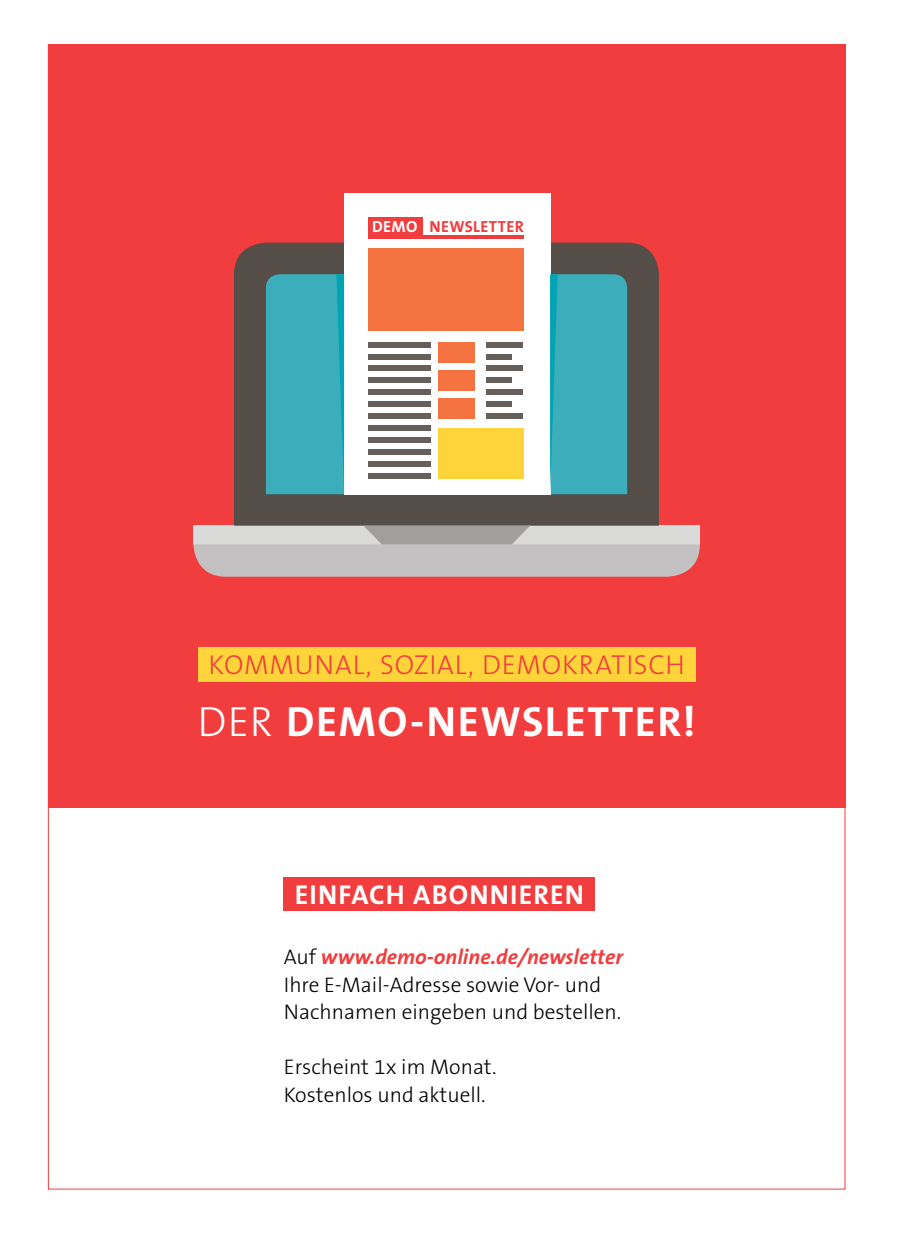
<style>
.page{position:relative;width:904px;height:1241px;background:#fff}
.page>*{position:absolute;margin:0;border:0;box-sizing:border-box;transform-origin:0 0}
.t1{font:700 42.5px "The Sans B7";letter-spacing:.035em;color:#fff}
.t2{font:300 27.5px "The Sans B3";letter-spacing:.03em;color:#f13d3d}
.t3{font:700 27.5px "The Sans B7";letter-spacing:.04em;color:#fff}
.t4{font:300 21.25px/27.5px "The Sans B3";color:#000}
.t5{font:700 16.12px "The Sans B7";letter-spacing:.02em;color:#f13d3d}
.s1{color:#fff}
.s2{font-family:"The Sans B3";font-weight:300}
.s3{font-family:"The Sans B7";font-weight:700;font-style:italic;color:#f13d3d}
</style>
<div class="page">
<div style="left:48px;top:44px;width:797px;height:763px;background:#f13d3d"></div>
<div style="left:284px;top:877px;width:311px;height:33px;background:#f13d3d"></div>
<svg style="left:234px;top:242px;width:425px;height:283px;fill:#544d48"></svg>
<div style="left:266px;top:274px;width:361px;height:220px;background:#3badbb"></div>
<svg style="left:193px;top:525px;width:507px;height:51px"></svg>
<div style="left:344px;top:193px;width:206px;height:301px;background:#fff"></div>
<svg style="left:550px;top:274px;width:7px;height:220px"></svg>
<svg style="left:336px;top:274px;width:8px;height:220px"></svg>
<div style="left:368px;top:217px;width:55px;height:19px;background:#f13d3d"></div>
<hr style="left:368px;top:235px;width:156px;height:3px;background:#f13d3d">
<div style="left:368px;top:249px;width:156px;height:82px;background:#f57341"></div>
<div style="left:438px;top:428px;width:86px;height:50px;background:#ffd43a"></div>
<div style="left:438px;top:370px;width:36px;height:20px;background:#f57341"></div>
<div style="left:438px;top:342px;width:36px;height:20px;background:#f57341"></div>
<div style="left:438px;top:398px;width:36px;height:20px;background:#f57341"></div>
<div style="left:368px;top:354px;width:62px;height:5px;background:#66605c"></div>
<div style="left:368px;top:342px;width:62px;height:5px;background:#66605c"></div>
<div style="left:486px;top:354px;width:26px;height:5px;background:#66605c"></div>
<div style="left:486px;top:377px;width:26px;height:6px;background:#66605c"></div>
<div style="left:486px;top:401px;width:26px;height:5px;background:#66605c"></div>
<div style="left:368px;top:365px;width:62px;height:6px;background:#66605c"></div>
<div style="left:486px;top:365px;width:36px;height:6px;background:#66605c"></div>
<div style="left:486px;top:342px;width:36px;height:5px;background:#66605c"></div>
<div style="left:486px;top:389px;width:36px;height:5px;background:#66605c"></div>
<div style="left:486px;top:413px;width:36px;height:5px;background:#66605c"></div>
<div style="left:368px;top:377px;width:62px;height:6px;background:#66605c"></div>
<div style="left:368px;top:389px;width:62px;height:5px;background:#66605c"></div>
<div style="left:368px;top:401px;width:62px;height:5px;background:#66605c"></div>
<div style="left:368px;top:413px;width:62px;height:5px;background:#66605c"></div>
<div style="left:368px;top:449px;width:62px;height:5px;background:#66605c"></div>
<div style="left:368px;top:425px;width:62px;height:5px;background:#66605c"></div>
<div style="left:368px;top:461px;width:62px;height:5px;background:#66605c"></div>
<div style="left:368px;top:437px;width:62px;height:5px;background:#66605c"></div>
<div style="left:368px;top:473px;width:62px;height:5px;background:#66605c"></div>
<div style="left:198px;top:647px;width:497px;height:34px;background:#ffd43a"></div>
<p class="t5" style="left:372px;top:218px;width:153px"><span class="s1">DEMO</span> NEWSLETTER</p>
<p class="t2" style="left:208px;top:650px;width:478px">KOMMUNAL, SOZIAL, DEMOKRATISCH</p>
<p class="t1" style="left:197px;top:698px;width:500px"><span class="s2">DER</span> DEMO-NEWSLETTER!</p>
<p class="t3" style="left:295px;top:880px;width:291px">EINFACH ABONNIEREN</p>
<p class="t4" style="left:284px;top:943px;width:340px">Auf <span class="s3">www.demo-online.de/newsletter<br></span>Ihre E-Mail-Adresse sowie Vor- und<br>Nachnamen eingeben und bestellen.</p>
<p class="t4" style="left:284px;top:1053px;width:214px">Erscheint 1x im Monat.<br>Kostenlos und aktuell.</p>
</div>
